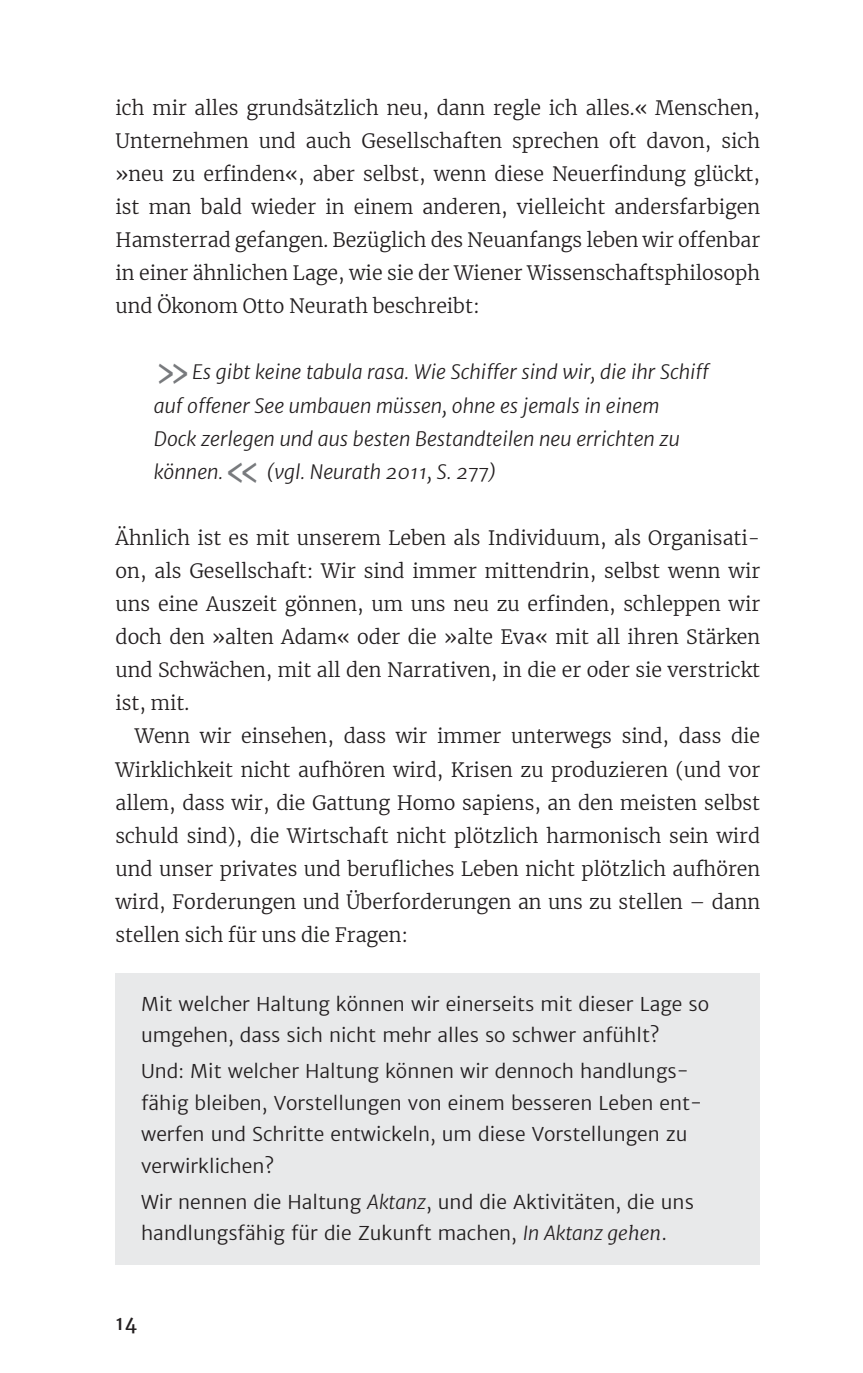
<style>
.page{position:relative;width:863px;height:1373px;background:#fff}
.page>*{position:absolute;margin:0;border:0;box-sizing:border-box;transform-origin:0 0}
.t1{font:300 19.57px/33.1px "Merriweather";color:#231f20;text-align:justify}
.t2{font:italic 300 19.57px/33.1px "Merriweather Sans";color:#231f20}
.t3{font:19.57px "Merriweather Sans";color:#231f20}
.t4{font:300 19.12px/31.5px "Merriweather Sans";color:#231f20}
.s1{font-style:normal;font-size:40.5px;color:#787a7d}
.s2{font-style:italic}
.s3{font-family:"Merriweather";font-style:italic}
</style>
<div class="page">
<div style="left:115px;top:973px;width:645px;height:291px;background:#e8e9ea"></div>
<p class="t1" style="left:115px;top:91px;width:646px">ich mir alles grundsätzlich neu, dann regle ich alles.« Menschen, Unternehmen und auch Gesellschaften sprechen oft davon, sich »neu zu erfinden«, aber selbst, wenn diese Neuerfindung glückt, ist man bald wieder in einem anderen, vielleicht andersfarbigen Hamsterrad gefangen. Bezüglich des Neuanfangs leben wir offenbar in einer ähnlichen Lage, wie sie der Wiener Wissenschaftsphilosoph und Ökonom Otto Neurath beschreibt:</p>
<p class="t2" style="left:154px;top:355px;width:556px"><span class="s1">»</span>Es gibt keine tabula rasa. Wie Schiffer sind wir, die ihr Schiff auf offener See umbauen müssen, ohne es jemals in einem<br>Dock zerlegen und aus besten Bestandteilen neu errichten zu können.<span class="s1">«</span> (vgl. Neurath 2011, S. 277)</p>
<p class="t1" style="left:115px;top:521px;width:646px">Ähnlich ist es mit unserem Leben als Individuum, als Organisati&shy;on, als Gesellschaft: Wir sind immer mittendrin, selbst wenn wir uns eine Auszeit gönnen, um uns neu zu erfinden, schleppen wir doch den »alten Adam« oder die »alte Eva« mit all ihren Stärken und Schwächen, mit all den Narrativen, in die er oder sie verstrickt ist, mit.</p>
<p class="t1" style="left:115px;top:719px;width:646px;text-indent:19px">Wenn wir einsehen, dass wir immer unterwegs sind, dass die Wirklichkeit nicht aufhören wird, Krisen zu produzieren (und vor allem, dass wir, die Gattung Homo sapiens, an den meisten selbst schuld sind), die Wirtschaft nicht plötzlich harmonisch sein wird und unser privates und berufliches Leben nicht plötzlich aufhören wird, Forderungen und Überforderungen an uns zu stellen – dann stellen sich für uns die Fragen:</p>
<p class="t4" style="left:141px;top:988px;width:569px">Mit welcher Haltung können wir einerseits mit dieser Lage so umgehen, dass sich nicht mehr alles so schwer anfühlt?</p>
<p class="t4" style="left:141px;top:1055px;width:563px">Und: Mit welcher Haltung können wir dennoch handlungs&shy;fähig bleiben, Vorstellungen von einem besseren Leben ent&shy;werfen und Schritte entwickeln, um diese Vorstellungen zu verwirklichen?</p>
<p class="t4" style="left:141px;top:1186px;width:554px">Wir nennen die Haltung <span class="s2">Aktanz</span>, und die Aktivitäten, die uns handlungsfähig für die Zukunft machen, <span class="s2">In Aktanz</span> <span class="s3">gehen</span>.</p>
<p class="t3" style="left:115px;top:1310px;width:23px">14</p>
</div>
